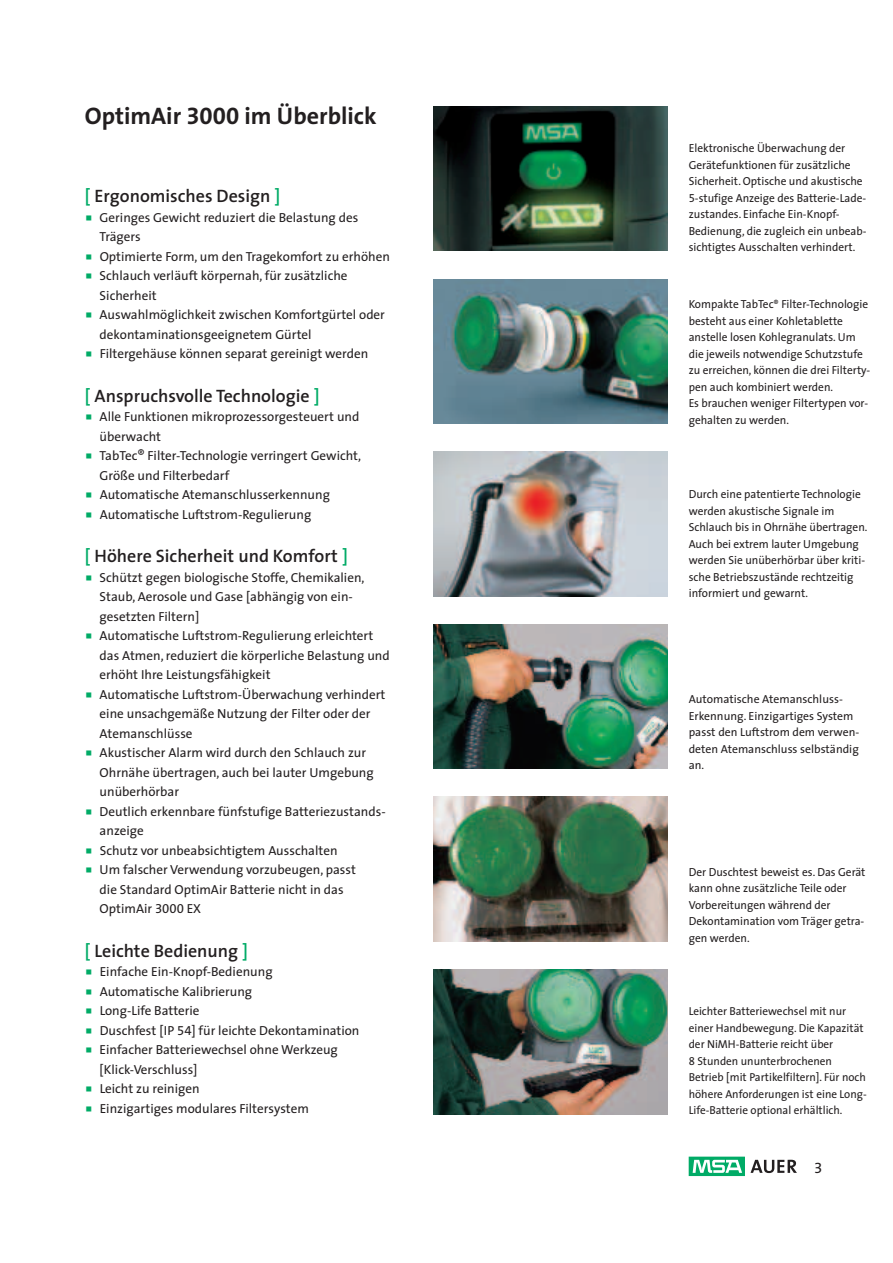
<style>
.page{position:relative;width:893px;height:1263px;background:#fff}
.page>*{position:absolute;margin:0;border:0;box-sizing:border-box;transform-origin:0 0}
.t1{font:700 24px "The Sans Spezial";color:#231f20}
.t2{font:600 18px "The Sans";color:#231f20}
.t3{font:15px "The Sans Spezial";color:#231f20}
.t4{font:13.2px/19.5px "The Sans Spezial";color:#231f20}
.t5{font:11.7px/16.5px "The Sans Spezial";color:#231f20}
.t6{font:11.55px/16.5px "The Sans Spezial";color:#231f20}
.s1{color:#00ab66}
.s2{font-family:"The Sans"}
.s3{font-size:9.75px}
</style>
<div class="page">
<img style="left:433px;top:106px;width:234px;height:145px">
<img style="left:433px;top:452px;width:234px;height:144px">
<img style="left:433px;top:624px;width:234px;height:145px">
<img style="left:433px;top:797px;width:234px;height:145px">
<img style="left:433px;top:970px;width:234px;height:144px">
<img style="left:433px;top:279px;width:234px;height:145px">
<svg style="left:750px;top:1160px;width:47px;height:13px"></svg>
<svg style="left:691px;top:1159px;width:51px;height:15px"></svg>
<div style="left:689px;top:1157px;width:55px;height:19px;border:1px solid #00ab66"></div>
<svg style="left:693px;top:1160px;width:49px;height:13px"></svg>
<h1 class="t1" style="left:85px;top:106px;width:293px">OptimAir 3000 im Überblick</h1>
<h2 class="t2" style="left:85px;top:189px;width:197px"><span class="s1">[</span> Ergonomisches Design <span class="s1">]</span></h2>
<p class="t4" style="left:100px;top:209px;width:292px">Geringes Gewicht reduziert die Belastung des Trägers<br>Optimierte Form, um den Tragekomfort zu erhöhen Schlauch verläuft körpernah, für zusätzliche Sicherheit<br>Auswahlmöglichkeit zwischen Komfortgürtel oder dekontaminationsgeeignetem Gürtel Filtergehäuse können separat gereinigt werden</p>
<h2 class="t2" style="left:85px;top:389px;width:236px"><span class="s1">[</span> Anspruchsvolle Technologie <span class="s1">]</span></h2>
<p class="t4" style="left:100px;top:408px;width:263px">Alle Funktionen mikroprozessorgesteuert und überwacht<br>TabTec<span class="s2">®</span> Filter-Technologie verringert Gewicht, Größe und Filterbedarf<br>Automatische Atemanschlusserkennung Automatische Luftstrom-Regulierung</p>
<h2 class="t2" style="left:85px;top:549px;width:264px"><span class="s1">[</span> Höhere Sicherheit und Komfort <span class="s1">]</span></h2>
<p class="t4" style="left:100px;top:569px;width:292px">Schützt gegen biologische Stoffe, Chemikalien, Staub, Aerosole und Gase [abhängig von ein&shy;gesetzten Filtern]<br>Automatische Luftstrom-Regulierung erleichtert das Atmen, reduziert die körperliche Belastung und erhöht Ihre Leistungsfähigkeit<br>Automatische Luftstrom-Überwachung verhindert eine unsachgemäße Nutzung der Filter oder der Atemanschlüsse<br>Akustischer Alarm wird durch den Schlauch zur Ohrnähe übertragen, auch bei lauter Umgebung unüberhörbar<br>Deutlich erkennbare fünfstufige Batteriezustands&shy;anzeige<br>Schutz vor unbeabsichtigtem Ausschalten<br>Um falscher Verwendung vorzubeugen, passt<br>die Standard OptimAir Batterie nicht in das OptimAir 3000 EX</p>
<h2 class="t2" style="left:85px;top:944px;width:165px"><span class="s1">[</span> Leichte Bedienung <span class="s1">]</span></h2>
<p class="t4" style="left:100px;top:963px;width:261px">Einfache Ein-Knopf-Bedienung<br>Automatische Kalibrierung<br>Long-Life Batterie<br>Duschfest [IP 54] für leichte Dekontamination<br>Einfacher Batteriewechsel ohne Werkzeug [Klick-Verschluss]<br>Leicht zu reinigen<br>Einzigartiges modulares Filtersystem</p>
<p class="t5" style="left:689px;top:141px;width:179px">Elektronische Überwachung der Gerätefunktionen für zusätzliche Sicherheit. Optische und akustische 5-stufige Anzeige des Batterie-Lade&shy;zustandes. Einfache Ein-Knopf-Bedienung, die zugleich ein unbeab&shy;sichtigtes Ausschalten verhindert.</p>
<p class="t5" style="left:689px;top:297px;width:183px">Kompakte TabTec<span class="s3">®</span> Filter-Technologie besteht aus einer Kohletablette anstelle losen Kohlegranulats. Um die jeweils notwendige Schutzstufe zu erreichen, können die drei Filterty&shy;pen auch kombiniert werden.<br>Es brauchen weniger Filtertypen vor&shy;gehalten zu werden.</p>
<p class="t5" style="left:689px;top:487px;width:180px">Durch eine patentierte Technologie werden akustische Signale im Schlauch bis in Ohrnähe übertragen.<br>Auch bei extrem lauter Umgebung werden Sie unüberhörbar über kriti&shy;sche Betriebszustände rechtzeitig informiert und gewarnt.</p>
<p class="t5" style="left:689px;top:692px;width:172px">Automatische Atemanschluss-<br>Erkennung. Einzigartiges System passt den Luftstrom dem verwen&shy;deten Atemanschluss selbständig an.</p>
<p class="t5" style="left:689px;top:865px;width:178px">Der Duschtest beweist es. Das Gerät kann ohne zusätzliche Teile oder<br>Vorbereitungen während der<br>Dekontamination vom Träger getra&shy;gen werden.</p>
<p class="t6" style="left:689px;top:1004px;width:179px">Leichter Batteriewechsel mit nur einer Handbewegung. Die Kapazität der NiMH-Batterie reicht über<br>8 Stunden ununterbrochenen Betrieb [mit Partikelfiltern]. Für noch höhere Anforderungen ist eine Long-Life-Batterie optional erhältlich.</p>
<p class="t3" style="left:814px;top:1163px;width:10px">3</p>
</div>
